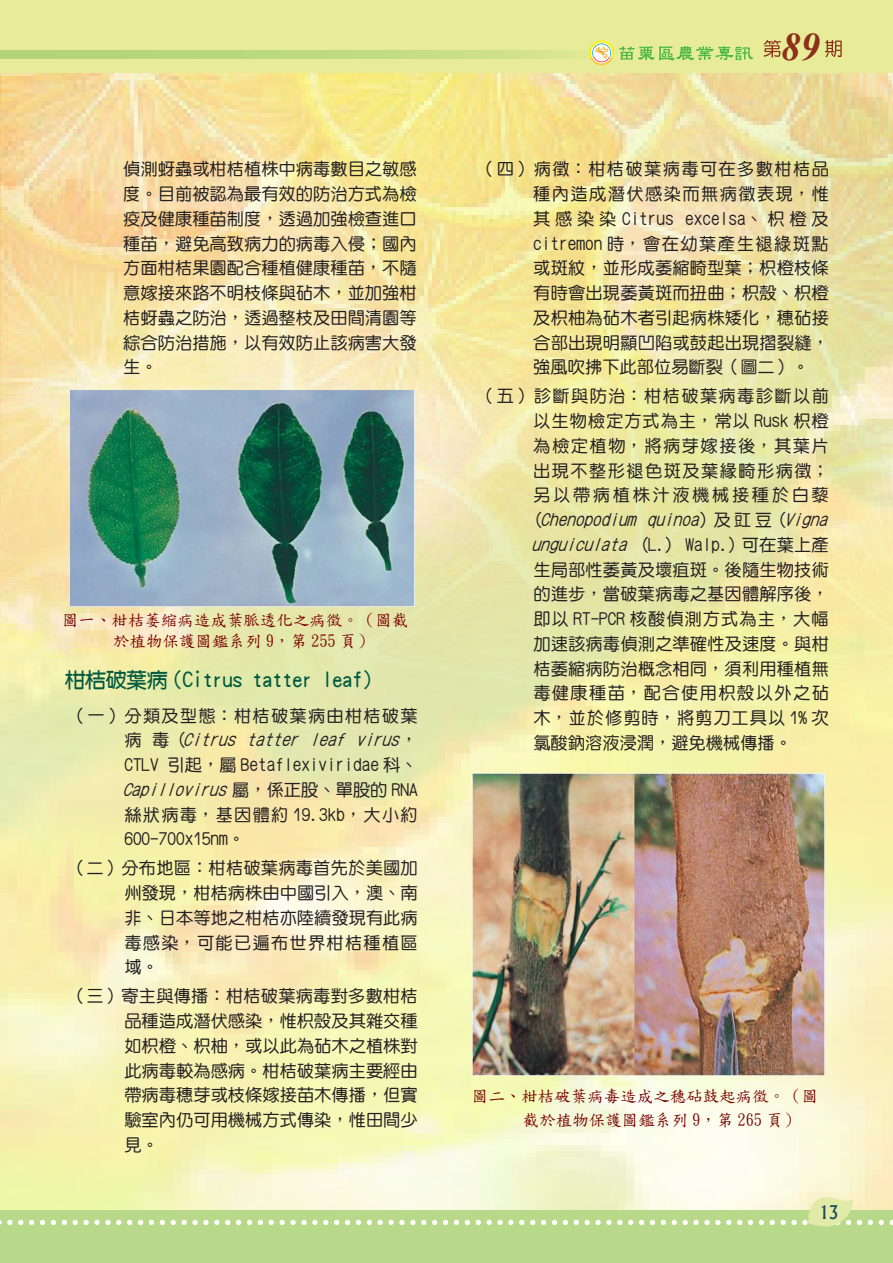
<style>
.page{position:relative;width:893px;height:1263px;background:#fff}
.page>*{position:absolute;margin:0;border:0;box-sizing:border-box;transform-origin:0 0}
.t1{font:italic 700 39px "Times New Roman";color:#8d2f1a}
.t2{font:21px "DF Yuan Bd HK BF";letter-spacing:-.025em;color:#005940}
.t3{font:500 18px "Albertus";color:#174859;scale:.9 1}
.t4{font:17.25px/24.8px "DF Yuan Md HK BF";letter-spacing:.01em;color:#231f20;text-align:justify}
.t5{font:17.25px/24.8px "DF Yuan Md HK BF";letter-spacing:.055em;color:#231f20}
.t6{font:16.5px/21px "DF Kai Shu SB Estd BF";color:#790100}
.s1{font-style:italic}
</style>
<div class="page">
<img style="left:0;top:848px;width:893px;height:344px">
<img style="left:0;top:72px;width:893px;height:776px">
<div style="left:0;top:1210px;width:893px;height:53px;background:#b8d989"></div>
<div style="left:0;top:0;width:893px;height:72px;background:#e8ec99"></div>
<svg style="left:0;top:50px;width:590px;height:8px;background:#c0db7f"></svg>
<svg style="left:764px;top:40px;width:17px;height:18px"></svg>
<svg style="left:825px;top:40px;width:17px;height:17px"></svg>
<svg style="left:590px;top:41px;width:163px;height:24px"></svg>
<svg style="left:0;top:1192px;width:893px;height:35px"></svg>
<img style="left:71px;top:390px;width:344px;height:216px">
<img style="left:473px;top:773px;width:351px;height:303px">
<p class="t4" style="left:123px;top:157px;width:295px">偵測蚜蟲或柑桔植株中病毒數目之敏感度。目前被認為最有效的防治方式為檢疫及健康種苗制度，透過加強檢查進口種苗，避免高致病力的病毒入侵；國內方面柑桔果園配合種植健康種苗，不隨意嫁接來路不明枝條與砧木，並加強柑桔蚜蟲之防治，透過整枝及田間清園等綜合防治措施，以有效防止該病害大發生。</p>
<p class="t6" style="left:113px;top:609px;width:297px;text-indent:-51px">圖一、柑桔萎縮病造成葉脈透化之病徵。（圖截於植物保護圖鑑系列 9，第 255 頁）</p>
<p class="t2" style="left:65px;top:669px;width:309px">柑桔破葉病 (Citrus tatter leaf)</p>
<p class="t4" style="left:123px;top:703px;width:297px;text-indent:-54px">（一）分類及型態：柑桔破葉病由柑桔破葉病 毒 (<span class="s1">Citrus tatter leaf virus</span>，CTLV 引起，屬 Betaflexiviridae 科、<span class="s1">Capillovirus</span>屬，係正股、單股的 RNA絲狀病毒，基因體約 19.3kb，大小約600-700x15nm。</p>
<p class="t4" style="left:124px;top:856px;width:295px;text-indent:-55px">（二）分布地區：柑桔破葉病毒首先於美國加州發現，柑桔病株由中國引入，澳、南非、日本等地之柑桔亦陸續發現有此病毒感染，可能已遍布世界柑桔種植區域。</p>
<p class="t4" style="left:124px;top:984px;width:295px;text-indent:-55px">（三）寄主與傳播：柑桔破葉病毒對多數柑桔品種造成潛伏感染，惟枳殼及其雜交種如枳橙、枳柚，或以此為砧木之植株對此病毒較為感病。柑桔破葉病主要經由帶病毒穗芽或枝條嫁接苗木傳播，但實驗室內仍可用機械方式傳染，惟田間少見。</p>
<h1 class="t1" style="left:781px;top:19px;width:40px">89</h1>
<p class="t4" style="left:533px;top:157px;width:297px;text-indent:-55px">（四）病徵：柑桔破葉病毒可在多數柑桔品種內造成潛伏感染而無病徵表現，惟其感染染 Citrus excelsa、枳橙及citremon 時，會在幼葉產生褪綠斑點或斑紋，並形成萎縮畸型葉；枳橙枝條有時會出現萎黃斑而扭曲；枳殼、枳橙及枳柚為砧木者引起病株矮化，穗砧接合部出現明顯凹陷或鼓起出現摺裂縫，強風吹拂下此部位易斷裂（圖二）。</p>
<p class="t5" style="left:532px;top:384px;width:303px;text-indent:-54px">（五）診斷與防治：柑桔破葉病毒診斷以前以生物檢定方式為主，常以 Rusk 枳橙為檢定植物，將病芽嫁接後，其葉片出現不整形褪色斑及葉緣畸形病徵；另以帶病植株汁液機械接種於白藜(<span class="s1">Chenopodium quinoa</span>) 及豇豆 (<span class="s1">Vigna unguiculata</span> (L.) Walp.) 可在葉上產生局部性萎黃及壞疽斑。後隨生物技術的進步，當破葉病毒之基因體解序後，即以 RT-PCR 核酸偵測方式為主，大幅加速該病毒偵測之準確性及速度。與柑桔萎縮病防治概念相同，須利用種植無毒健康種苗，配合使用枳殼以外之砧木，並於修剪時，將剪刀工具以 1% 次氯酸鈉溶液浸潤，避免機械傳播。</p>
<p class="t6" style="left:523px;top:1084px;width:305px;line-height:24px;text-indent:-51px">圖二、柑桔破葉病毒造成之穗砧鼓起病徵。（圖截於植物保護圖鑑系列 9，第 265 頁）</p>
<p class="t3" style="left:819px;top:1201px;width:23px">13</p>
</div>
